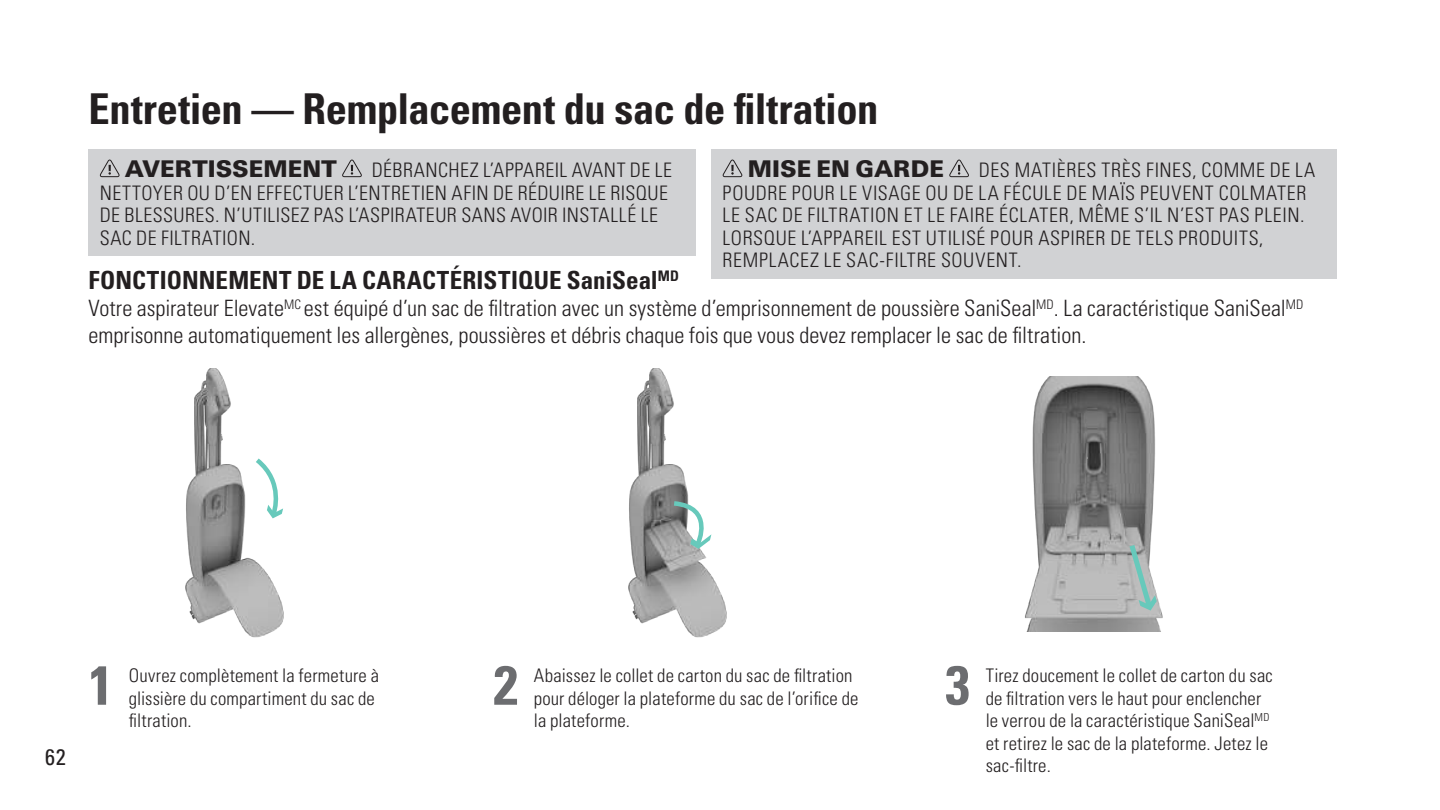
<style>
.page{position:relative;width:1440px;height:810px;background:#fff}
.page>*{position:absolute;margin:0;border:0;box-sizing:border-box;transform-origin:0 0}
.t1{font:700 condensed 55px "Univers";color:#6c6d70}
.t2{font:700 condensed 42.5px "Univers";letter-spacing:-.01em;color:#231f20}
.t3{font:700 condensed 25px "Univers";letter-spacing:.005em;color:#231f20}
.t4{font:25px "Univers U75";letter-spacing:.005em;color:#231f20}
.t5{font:300 condensed 22.5px/27px "Univers LT Std";color:#231f20}
.t6{font:condensed 22.5px "Univers LT Std";color:#231f20}
.t7{font:300 condensed 20px/22.5px "Univers LT Std";letter-spacing:.03em;color:#231f20}
.t8{font:300 condensed 18.75px/22.5px "Univers LT Std";letter-spacing:.01em;color:#231f20}
</style>
<div class="page">
<img style="left:185px;top:369px;width:99px;height:269px">
<img style="left:628px;top:369px;width:99px;height:269px">
<img style="left:1025px;top:376px;width:138px;height:255px">
<div style="left:89px;top:149px;width:607px;height:107px;background:#d1d2d4"></div>
<svg style="left:100px;top:160px;width:20px;height:17px"></svg>
<svg style="left:342px;top:160px;width:20px;height:17px"></svg>
<div style="left:711px;top:149px;width:626px;height:129px;background:#d1d2d4"></div>
<svg style="left:723px;top:160px;width:19px;height:17px"></svg>
<svg style="left:949px;top:160px;width:20px;height:17px"></svg>
<svg style="left:251px;top:454px;width:33px;height:64px"></svg>
<svg style="left:669px;top:498px;width:46px;height:51px"></svg>
<svg style="left:1126px;top:539px;width:31px;height:73px;background:#afc0be"></svg>
<h2 class="t2" style="left:89px;top:83px;width:791px">Entretien — Remplacement du sac de filtration</h2>
<p class="t7" style="left:100px;top:159px;width:574px;text-indent:272px">DÉBRANCHEZ L’APPAREIL AVANT DE LE NETTOYER OU D’EN EFFECTUER L’ENTRETIEN AFIN DE RÉDUIRE LE RISQUE DE BLESSURES. N’UTILISEZ PAS L’ASPIRATEUR SANS AVOIR INSTALLÉ LE SAC DE FILTRATION.</p>
<p class="t4" style="left:748px;top:152px;width:197px">MISE EN GARDE</p>
<p class="t7" style="left:723px;top:159px;width:594px;text-indent:256px">DES MATIÈRES TRÈS FINES, COMME DE LA POUDRE POUR LE VISAGE OU DE LA FÉCULE DE MAÏS PEUVENT COLMATER LE SAC DE FILTRATION ET LE FAIRE ÉCLATER, MÊME S’IL N’EST PAS PLEIN.<br>LORSQUE L’APPAREIL EST UTILISÉ POUR ASPIRER DE TELS PRODUITS, REMPLACEZ LE SAC-FILTRE SOUVENT.</p>
<p class="t4" style="left:125px;top:152px;width:213px">AVERTISSEMENT</p>
<p class="t3" style="left:89px;top:265px;width:592px">FONCTIONNEMENT DE LA CARACTÉRISTIQUE SaniSeal<sup>MD</sup></p>
<p class="t5" style="left:89px;top:295px;width:1216px">Votre aspirateur Elevate<sup>MC</sup> est équipé d’un sac de filtration avec un système d’emprisonnement de poussière SaniSeal<sup>MD</sup>. La caractéristique SaniSeal<sup>MD </sup>emprisonne automatiquement les allergènes, poussières et débris chaque fois que vous devez remplacer le sac de filtration.</p>
<p class="t6" style="left:45px;top:743px;width:22px">62</p>
<h1 class="t1" style="left:89px;top:651px;width:26px">1</h1>
<p class="t8" style="left:129px;top:664px;width:252px">Ouvrez complètement la fermeture à glissière du compartiment du sac de filtration.</p>
<h1 class="t1" style="left:494px;top:651px;width:26px">2</h1>
<p class="t8" style="left:534px;top:664px;width:326px">Abaissez le collet de carton du sac de filtration pour déloger la plateforme du sac de l’orifice de la plateforme.</p>
<h1 class="t1" style="left:945px;top:651px;width:26px">3</h1>
<p class="t8" style="left:986px;top:664px;width:289px">Tirez doucement le collet de carton du sac de filtration vers le haut pour enclencher le verrou de la caractéristique SaniSeal<sup>MD </sup>et retirez le sac de la plateforme. Jetez le sac-filtre.</p>
</div>
